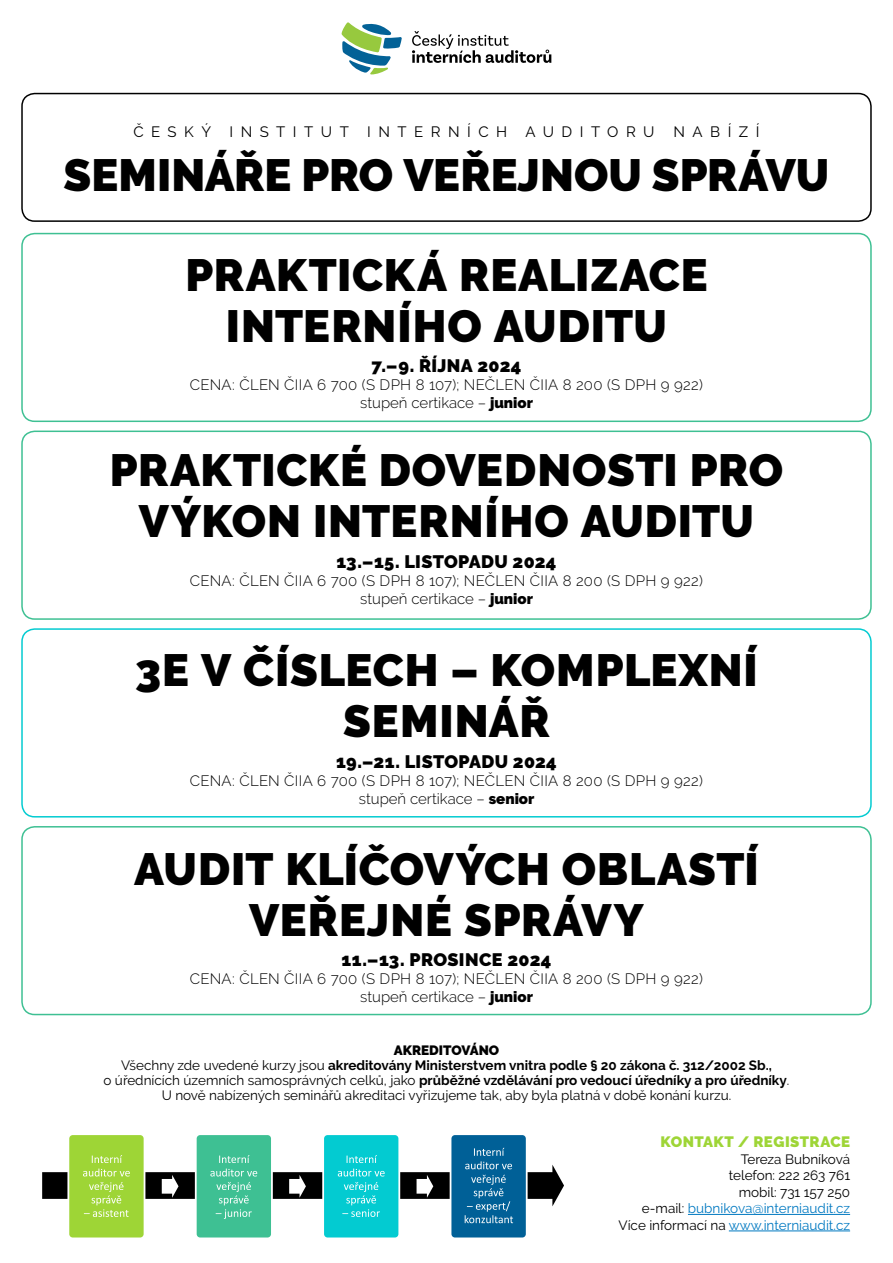
<style>
.page{position:relative;width:893px;height:1263px;background:#fff}
.page>*{position:absolute;margin:0;border:0;box-sizing:border-box;transform-origin:0 0}
.t1{font:900 45px/51px "Raleway";letter-spacing:.015em;color:#000;text-align:center}
.t2{font:900 45px "Raleway";letter-spacing:-.005em;color:#000}
.t3{font:900 18px "Raleway";letter-spacing:.015em;color:#000}
.t4{font:300 15px "Raleway";letter-spacing:.015em;color:#000}
.t5{font:15px "Raleway";letter-spacing:.5em;color:#000}
.t6{font:900 15px "Raleway";letter-spacing:.03em;color:#9ed536}
.t7{font:700 13.5px/15px "Raleway";color:#000;text-align:center}
.t8{font:13.5px "Raleway";color:#000}
.t9{font:13.5px "Raleway";color:#0079c1}
.t10{font:900 13.5px "Raleway";color:#000}
.s1{font-weight:900}
.s2{font-weight:400}
.s3{color:#000}
</style>
<div class="page">
<hr style="left:688px;top:1214px;width:162px;height:1px;background:#0079c1">
<hr style="left:729px;top:1230px;width:121px;height:1px;background:#0079c1">
<div style="left:68px;top:1134px;width:77px;height:104px;background:#9ed536;border-radius:4px"></div>
<div style="left:67px;top:1133px;width:78px;height:106px;border:2px solid #fff;border-radius:4px"></div>
<div style="left:196px;top:1134px;width:76px;height:104px;background:#3ec093;border-radius:4px"></div>
<div style="left:195px;top:1133px;width:78px;height:106px;border:2px solid #fff;border-radius:4px"></div>
<div style="left:323px;top:1134px;width:76px;height:104px;background:#03cbd1;border-radius:4px"></div>
<div style="left:322px;top:1133px;width:78px;height:106px;border:2px solid #fff;border-radius:4px"></div>
<div style="left:451px;top:1134px;width:76px;height:104px;background:#006097;border-radius:4px"></div>
<div style="left:450px;top:1133px;width:78px;height:106px;border:2px solid #fff;border-radius:4px"></div>
<svg style="left:42px;top:1148px;width:522px;height:75px"></svg>
<div style="left:21px;top:233px;width:851px;height:189px;border:2px solid #3ec093;border-radius:13px"></div>
<div style="left:21px;top:431px;width:851px;height:189px;border:2px solid #3ec093;border-radius:13px"></div>
<div style="left:21px;top:628px;width:851px;height:189px;border:2px solid #03cbd1;border-radius:13px"></div>
<div style="left:21px;top:826px;width:851px;height:189px;border:2px solid #3ec093;border-radius:13px"></div>
<svg style="left:342px;top:22px;width:60px;height:52px"></svg>
<svg style="left:412px;top:31px;width:139px;height:32px"></svg>
<div style="left:21px;top:93px;width:851px;height:129px;border:2px solid #000;border-radius:13px"></div>
<p class="t5" style="left:133px;top:123px;width:523px">ČESKÝ INSTITUT INTERNÍCH AUDITORU</p>
<p class="t5" style="left:673px;top:123px;width:88px">NABÍZÍ</p>
<p class="t2" style="left:64px;top:149px;width:767px">SEMINÁŘE PRO VEŘEJNOU SPRÁVU</p>
<p class="t1" style="left:185px;top:249px;width:524px">PRAKTICKÁ REALIZACE<br>INTERNÍHO AUDITU</p>
<p class="t3" style="left:372px;top:355px;width:151px">7.–9. ŘÍJNA 2024</p>
<p class="t4" style="left:190px;top:376px;width:515px">CENA: ČLEN ČIIA 6 700 (S DPH 8 107); NEČLEN ČIIA 8 200 (S DPH 9 922)</p>
<p class="t4" style="left:360px;top:394px;width:174px">stupeň certikace – <span class="s1">junior</span></p>
<p class="t1" style="left:110px;top:445px;width:675px">PRAKTICKÉ DOVEDNOSTI PRO<br>VÝKON INTERNÍHO AUDITU</p>
<p class="t3" style="left:336px;top:551px;width:221px">13.–15. LISTOPADU 2024</p>
<p class="t4" style="left:190px;top:572px;width:515px">CENA: ČLEN ČIIA 6 700 (S DPH 8 107); NEČLEN ČIIA 8 200 (S DPH 9 922)</p>
<p class="t4" style="left:360px;top:590px;width:174px">stupeň certikace – <span class="s1">junior</span></p>
<p class="t1" style="left:135px;top:645px;width:624px">3E V ČÍSLECH – KOMPLEXNÍ<br>SEMINÁŘ</p>
<p class="t3" style="left:336px;top:751px;width:222px">19.–21. LISTOPADU 2024</p>
<p class="t4" style="left:190px;top:772px;width:515px">CENA: ČLEN ČIIA 6 700 (S DPH 8 107); NEČLEN ČIIA 8 200 (S DPH 9 922)</p>
<p class="t4" style="left:359px;top:790px;width:177px">stupeň certikace – <span class="s1">senior</span></p>
<p class="t1" style="left:134px;top:844px;width:626px">AUDIT KLÍČOVÝCH OBLASTÍ<br>VEŘEJNÉ SPRÁVY</p>
<p class="t3" style="left:342px;top:949px;width:211px">11.–13. PROSINCE 2024</p>
<p class="t4" style="left:190px;top:970px;width:515px">CENA: ČLEN ČIIA 6 700 (S DPH 8 107); NEČLEN ČIIA 8 200 (S DPH 9 922)</p>
<p class="t4" style="left:360px;top:988px;width:174px">stupeň certikace – <span class="s1">junior</span></p>
<p class="t10" style="left:394px;top:1043px;width:107px">AKREDITOVÁNO</p>
<p class="t7" style="left:104px;top:1058px;width:687px"><span class="s2">Všechny zde uvedené kurzy jsou</span> akreditovány Ministerstvem vnitra podle § 20 zákona č. 312/2002 Sb.,<br><span class="s2">o úřednících územních samosprávných celků, jako</span> průběžné vzdělávání pro vedoucí úředníky a pro úředníky<span class="s2">.</span></p>
<p class="t8" style="left:162px;top:1088px;width:571px">U nově nabízených seminářů akreditaci vyřizujeme tak, aby byla platná v době konání kurzu.</p>
<p class="t6" style="left:661px;top:1133px;width:191px">KONTAKT / REGISTRACE</p>
<p class="t8" style="left:741px;top:1151px;width:111px">Tereza Bubníková</p>
<p class="t8" style="left:729px;top:1168px;width:123px">telefon: 222 263 761</p>
<p class="t8" style="left:739px;top:1184px;width:113px">mobil: 731 157 250</p>
<p class="t9" style="left:642px;top:1201px;width:210px"><span class="s3">e-mail:</span> bubnikova@interniaudit.cz</p>
<p class="t9" style="left:618px;top:1217px;width:233px"><span class="s3">Více informací na</span> www.interniaudit.cz</p>
</div>
